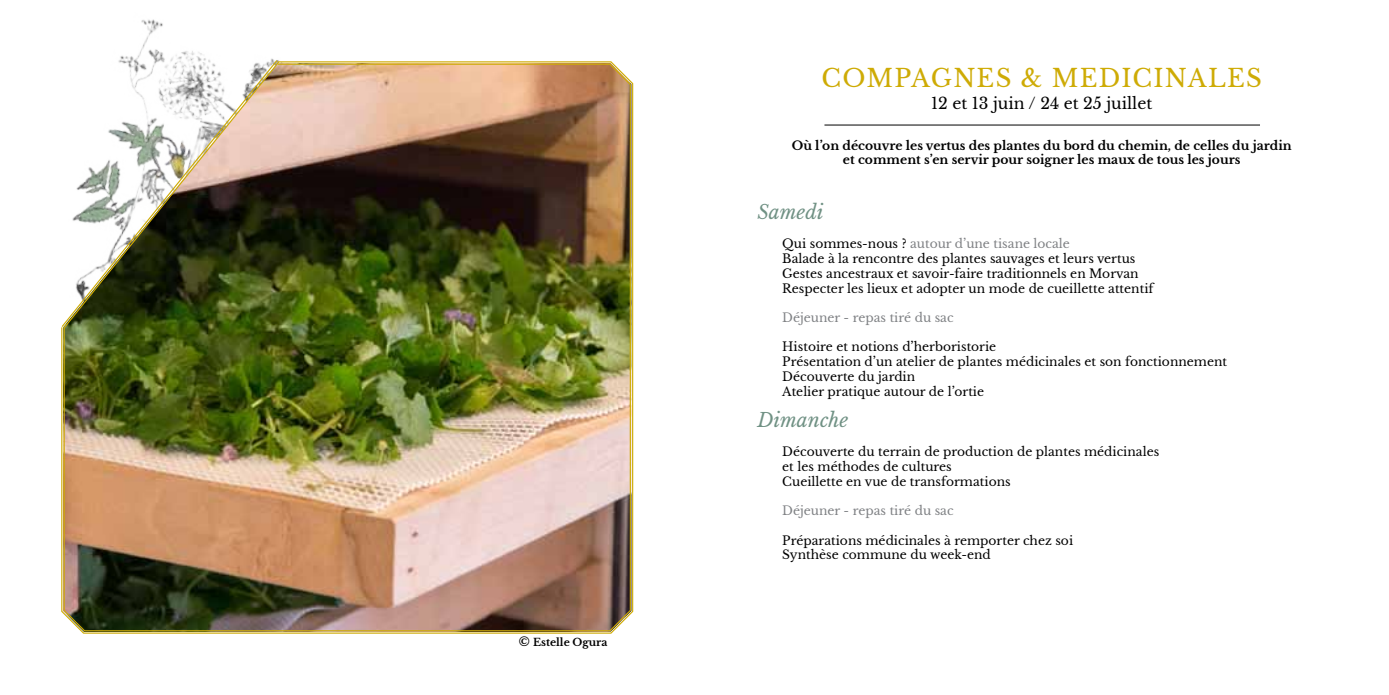
<style>
.page{position:relative;width:1389px;height:695px;background:#fff}
.page>*{position:absolute;margin:0;border:0;box-sizing:border-box;transform-origin:0 0}
.t1{font:24.5px "Libre Baskerville";letter-spacing:.05em;color:#ceab05}
.t2{font:italic 19.25px "Libre Baskerville";color:#709184}
.t3{font:15.75px "Libre Baskerville";color:#000}
.t4{font:12.25px/14.7px "Libre Baskerville";color:#000}
.t5{font:700 12.25px/14.7px "Libre Baskerville";color:#000;text-align:center}
.t6{font:12.25px "Libre Baskerville";color:#808285}
.t7{font:700 10.5px "Libre Baskerville";color:#000}
.s1{font-size:12.25px}
.s2{color:#808285}
</style>
<div class="page">
<img style="left:61px;top:61px;width:573px;height:573px">
<img style="left:62px;top:60px;width:218px;height:269px">
<hr style="left:824px;top:125px;width:436px;height:1px;background:#000">
<p class="t7" style="left:519px;top:636px;width:90px"><span class="s1">©</span> Estelle Ogura</p>
<h1 class="t1" style="left:822px;top:63px;width:442px">COMPAGNES &amp; MEDICINALES</h1>
<p class="t3" style="left:931px;top:94px;width:223px">12 et 13 juin / 24 et 25 juillet</p>
<p class="t5" style="left:792px;top:138px;width:501px">Où l’on découvre les vertus des plantes du bord du chemin, de celles du jardin et comment s’en servir pour soigner les maux de tous les jours</p>
<h2 class="t2" style="left:757px;top:200px;width:68px">Samedi</h2>
<p class="t4" style="left:782px;top:237px;width:373px">Qui sommes-nous ? <span class="s2">autour d’une tisane locale<br></span>Balade à la rencontre des plantes sauvages et leurs vertus Gestes ancestraux et savoir-faire traditionnels en Morvan Respecter les lieux et adopter un mode de cueillette attentif</p>
<p class="t6" style="left:782px;top:310px;width:173px">Déjeuner - repas tiré du sac</p>
<p class="t4" style="left:782px;top:339px;width:446px">Histoire et notions d’herboristorie<br>Présentation d’un atelier de plantes médicinales et son fonctionnement Découverte du jardin<br>Atelier pratique autour de l’ortie</p>
<h2 class="t2" style="left:757px;top:408px;width:92px">Dimanche</h2>
<p class="t4" style="left:782px;top:444px;width:378px">Découverte du terrain de production de plantes médicinales et les méthodes de cultures<br>Cueillette en vue de transformations</p>
<p class="t6" style="left:782px;top:503px;width:173px">Déjeuner - repas tiré du sac</p>
<p class="t4" style="left:782px;top:533px;width:292px">Préparations médicinales à remporter chez soi<br>Synthèse commune du week-end</p>
</div>
